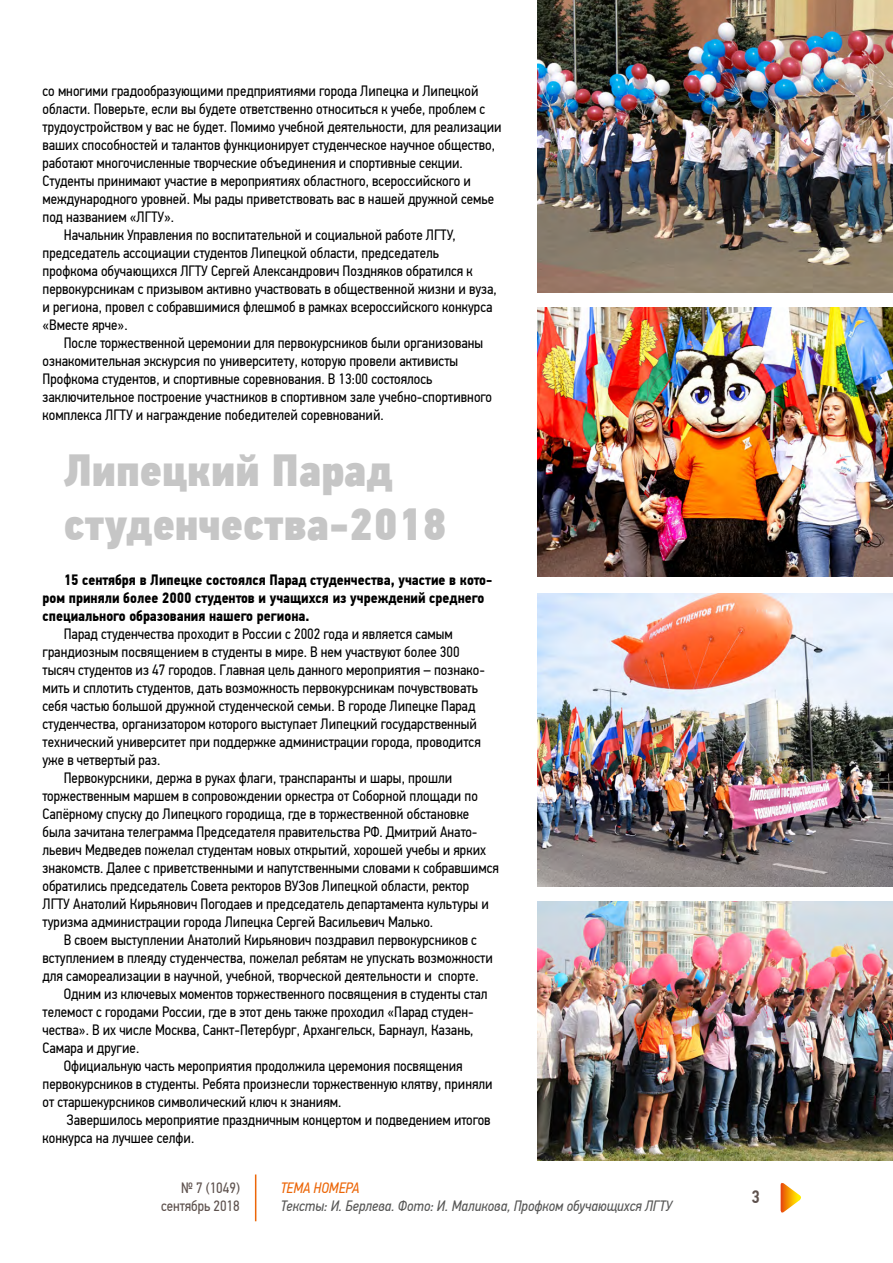
<style>
.page{position:relative;width:893px;height:1263px;background:#fff}
.page>*{position:absolute;margin:0;border:0;box-sizing:border-box;transform-origin:0 0}
.t1{font:45px/54px "PF Din Text Cond Pro X Black";color:#c6c6c6}
.t2{font:500 18px "PF Din Text Cond Pro";color:#5d514d}
.t3{font:15px "PF Din Text Cond Pro";color:#000}
.t4{font:700 15px/18px "PF Din Text Cond Pro";color:#000}
.t5{font:italic 15px "PF Din Text Cond Pro";color:#575756}
.t6{font:15px/18px "PF Din Text Cond Pro";color:#5d514d;text-align:right}
.t7{font:italic 15px "PF Din Text Cond Pro";color:#ec6608}
</style>
<div class="page">
<svg style="left:781px;top:1183px;width:20px;height:30px"></svg>
<hr style="left:255px;top:1174px;width:1px;height:47px;background:#ec6608">
<img style="left:538px;top:0;width:355px;height:293px">
<img style="left:538px;top:308px;width:355px;height:269px">
<img style="left:538px;top:593px;width:355px;height:293px">
<img style="left:538px;top:901px;width:355px;height:260px">
<p class="t3" style="left:43px;top:82px;width:438px">со многими градообразующими предприятиями города Липецка и Липецкой</p>
<p class="t3" style="left:43px;top:100px;width:444px">области. Поверьте, если вы будете ответственно относиться к учебе, проблем с</p>
<p class="t3" style="left:43px;top:118px;width:461px">трудоустройством у вас не будет. Помимо учебной деятельности, для реализации</p>
<p class="t3" style="left:43px;top:136px;width:454px">ваших способностей и талантов функционирует студенческое научное общество,</p>
<p class="t3" style="left:43px;top:154px;width:422px">работают многочисленные творческие объединения и спортивные секции.</p>
<p class="t3" style="left:43px;top:172px;width:430px">Студенты принимают участие в мероприятиях областного, всероссийского и</p>
<p class="t3" style="left:43px;top:190px;width:453px">международного уровней. Мы рады приветствовать вас в нашей дружной семье</p>
<p class="t3" style="left:43px;top:208px;width:133px">под названием «ЛГТУ».</p>
<p class="t3" style="left:64px;top:226px;width:393px">Начальник Управления по воспитательной и социальной работе ЛГТУ,</p>
<p class="t3" style="left:43px;top:244px;width:398px">председатель ассоциации студентов Липецкой области, председатель</p>
<p class="t3" style="left:43px;top:262px;width:432px">профкома обучающихся ЛГТУ Сергей Александрович Поздняков обратился к</p>
<p class="t3" style="left:43px;top:280px;width:456px">первокурсникам с призывом активно участвовать в общественной жизни и вуза,</p>
<p class="t3" style="left:43px;top:298px;width:451px">и региона, провел с собравшимися флешмоб в рамках всероссийского конкурса</p>
<p class="t3" style="left:43px;top:316px;width:87px">«Вместе ярче».</p>
<p class="t3" style="left:64px;top:334px;width:421px">После торжественной церемонии для первокурсников были организованы</p>
<p class="t3" style="left:43px;top:352px;width:417px">ознакомительная экскурсия по университету, которую провели активисты</p>
<p class="t3" style="left:43px;top:370px;width:391px">Профкома студентов, и спортивные соревнования. В 13:00 состоялось</p>
<p class="t3" style="left:43px;top:388px;width:451px">заключительное построение участников в спортивном зале учебно-спортивного</p>
<p class="t3" style="left:43px;top:406px;width:343px">комплекса ЛГТУ и награждение победителей соревнований.</p>
<h1 class="t1" style="left:64px;top:444px;width:384px">Липецкий Парад студенчества-2018</h1>
<p class="t4" style="left:43px;top:571px;width:451px;text-indent:21px">15 сентября в Липецке состоялся Парад студенчества, участие в кото&shy;ром приняли более 2000 студентов и учащихся из учреждений среднего специального образования нашего региона.</p>
<p class="t3" style="left:64px;top:625px;width:391px">Парад студенчества проходит в России с 2002 года и является самым</p>
<p class="t3" style="left:43px;top:643px;width:419px">грандиозным посвящением в студенты в мире. В нем участвуют более 300</p>
<p class="t3" style="left:43px;top:661px;width:444px">тысяч студентов из 47 городов. Главная цель данного мероприятия – познако-</p>
<p class="t3" style="left:43px;top:679px;width:437px">мить и сплотить студентов, дать возможность первокурсникам почувствовать</p>
<p class="t3" style="left:43px;top:697px;width:434px">себя частью большой дружной студенческой семьи. В городе Липецке Парад</p>
<p class="t3" style="left:43px;top:715px;width:436px">студенчества, организатором которого выступает Липецкий государственный</p>
<p class="t3" style="left:43px;top:733px;width:440px">технический университет при поддержке администрации города, проводится</p>
<p class="t3" style="left:43px;top:751px;width:119px">уже в четвертый раз.</p>
<p class="t3" style="left:64px;top:769px;width:390px">Первокурсники, держа в руках флаги, транспаранты и шары, прошли</p>
<p class="t3" style="left:43px;top:787px;width:437px">торжественным маршем в сопровождении оркестра от Соборной площади по</p>
<p class="t3" style="left:43px;top:805px;width:428px">Сапёрному спуску до Липецкого городища, где в торжественной обстановке</p>
<p class="t3" style="left:43px;top:823px;width:436px">была зачитана телеграмма Председателя правительства РФ. Дмитрий Анато-</p>
<p class="t3" style="left:43px;top:841px;width:445px">льевич Медведев пожелал студентам новых открытий, хорошей учебы и ярких</p>
<p class="t3" style="left:43px;top:859px;width:458px">знакомств. Далее с приветственными и напутственными словами к собравшимся</p>
<p class="t3" style="left:43px;top:877px;width:428px">обратились председатель Совета ректоров ВУЗов Липецкой области, ректор</p>
<p class="t3" style="left:43px;top:895px;width:448px">ЛГТУ Анатолий Кирьянович Погодаев и председатель департамента культуры и</p>
<p class="t3" style="left:43px;top:913px;width:392px">туризма администрации города Липецка Сергей Васильевич Малько.</p>
<p class="t3" style="left:64px;top:931px;width:415px">В своем выступлении Анатолий Кирьянович поздравил первокурсников с</p>
<p class="t3" style="left:43px;top:949px;width:452px">вступлением в плеяду студенчества, пожелал ребятам не упускать возможности</p>
<p class="t3" style="left:43px;top:967px;width:438px">для самореализации в научной, учебной, творческой деятельности и спорте.</p>
<p class="t3" style="left:64px;top:985px;width:425px">Одним из ключевых моментов торжественного посвящения в студенты стал</p>
<p class="t3" style="left:43px;top:1003px;width:433px">телемост с городами России, где в этот день также проходил «Парад студен-</p>
<p class="t3" style="left:43px;top:1021px;width:432px">чества». В их числе Москва, Санкт-Петербург, Архангельск, Барнаул, Казань,</p>
<p class="t3" style="left:43px;top:1039px;width:98px">Самара и другие.</p>
<p class="t3" style="left:64px;top:1057px;width:400px">Официальную часть мероприятия продолжила церемония посвящения</p>
<p class="t3" style="left:43px;top:1075px;width:452px">первокурсников в студенты. Ребята произнесли торжественную клятву, приняли</p>
<p class="t3" style="left:43px;top:1093px;width:300px">от старшекурсников символический ключ к знаниям.</p>
<p class="t3" style="left:67px;top:1111px;width:425px">Завершилось мероприятие праздничным концертом и подведением итогов</p>
<p class="t3" style="left:43px;top:1129px;width:153px">конкурса на лучшее селфи.</p>
<p class="t6" style="left:161px;top:1179px;width:80px">№ 7 (1049) сентябрь 2018</p>
<p class="t2" style="left:752px;top:1186px;width:10px">3</p>
<p class="t7" style="left:281px;top:1179px;width:80px">ТЕМА НОМЕРА</p>
<p class="t5" style="left:281px;top:1197px;width:393px">Тексты: И. Берлева. Фото: И. Маликова, Профком обучающихся ЛГТУ</p>
</div>
